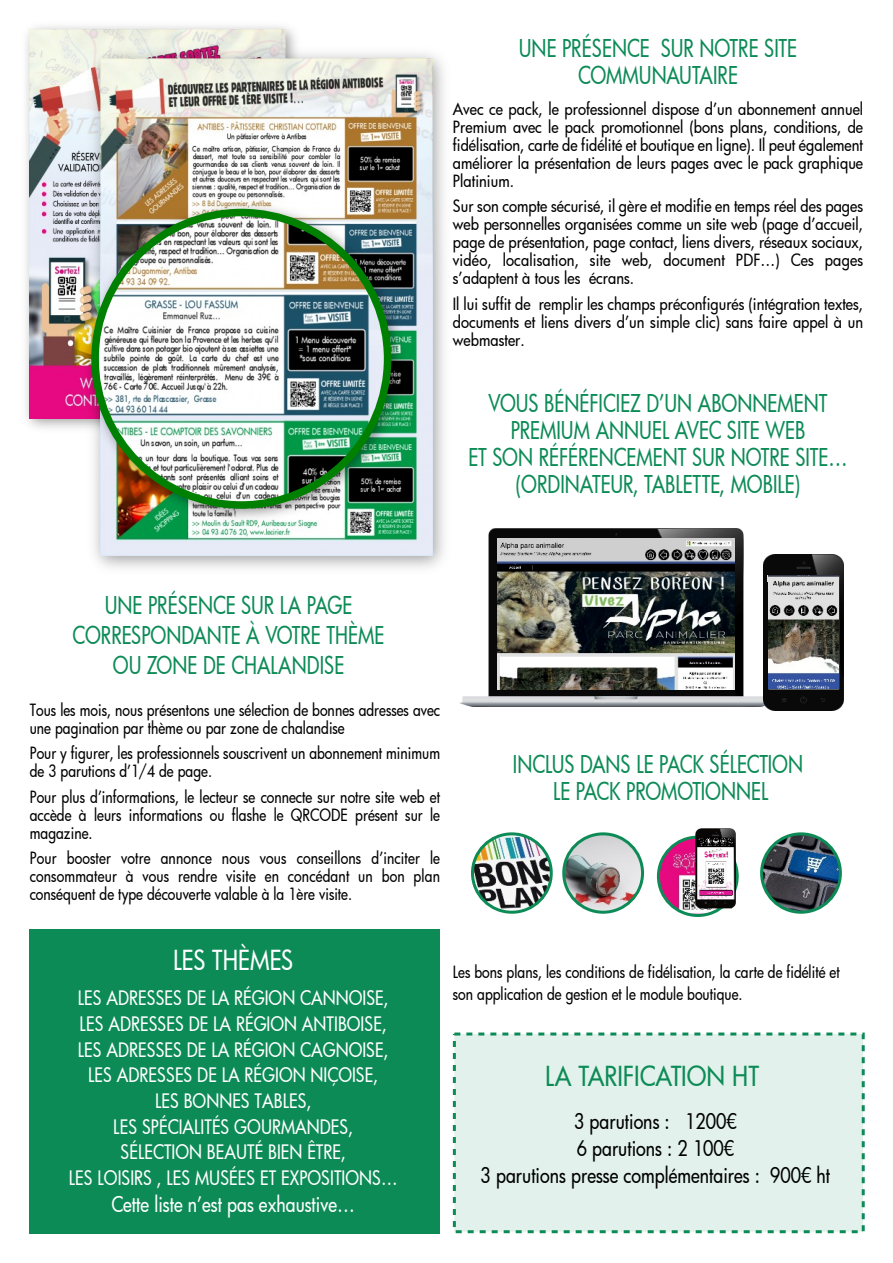
<style>
.page{position:relative;width:893px;height:1263px;background:#fff}
.page>*{position:absolute;margin:0;border:0;box-sizing:border-box;transform-origin:0 0}
.t1{font:27px "Futura Md";color:#0d8b57;scale:.88 1}
.t2{font:27px "Futura Md";color:#fff;scale:.85 1}
.t3{font:24px/27px "Futura Md";color:#0d8b57;text-align:center;scale:.8 1}
.t4{font:21px/27px "Futura Md";color:#000;text-align:center;scale:.85 1}
.t5{font:21px "Futura Md";color:#fff;scale:.85 1}
.t6{font:19.5px/25.7px "Futura Md";color:#fff;text-align:center;scale:.85 1}
.t7{font:16.5px/18px "Futura Md";color:#000;text-align:justify;scale:.9 1}
.t8{font:16.5px/18px "Futura Md";color:#000;scale:.85 1}
</style>
<div class="page">
<div style="left:453px;top:1032px;width:412px;height:201px;background:#e2f1eb;border:3px dashed #0d8b57"></div>
<div style="left:30px;top:929px;width:410px;height:304px;background:#0d8b57"></div>
<img style="left:459px;top:528px;width:304px;height:179px">
<img style="left:763px;top:554px;width:81px;height:157px">
<div style="left:767px;top:575px;width:72px;height:7px;background:#e1e1e1"></div>
<img style="left:658px;top:837px;width:79px;height:78px;border-radius:50%">
<div style="left:657px;top:836px;width:82px;height:81px;border:3px solid #0d8b57;border-radius:50%"></div>
<img style="left:696px;top:829px;width:39px;height:79px">
<img style="left:564px;top:834px;width:78px;height:78px;border-radius:50%">
<div style="left:562px;top:832px;width:82px;height:82px;border:3px solid #0d8b57;border-radius:50%"></div>
<img style="left:472px;top:834px;width:79px;height:78px;border-radius:50%">
<div style="left:471px;top:832px;width:82px;height:82px;border:3px solid #0d8b57;border-radius:50%"></div>
<img style="left:762px;top:834px;width:78px;height:78px;border-radius:50%">
<div style="left:760px;top:832px;width:82px;height:82px;border:3px solid #0d8b57;border-radius:50%"></div>
<img style="left:497px;top:538px;width:238px;height:151px">
<img style="left:768px;top:575px;width:71px;height:113px">
<img style="left:26px;top:26px;width:270px;height:402px">
<img style="left:30px;top:30px;width:255px;height:388px">
<img style="left:82px;top:40px;width:362px;height:528px">
<img style="left:100px;top:59px;width:332px;height:497px">
<img style="left:79px;top:196px;width:331px;height:332px">
<img style="left:95px;top:213px;width:293px;height:292px;border-radius:50%">
<div style="left:91px;top:209px;width:300px;height:300px;border:8px solid #008000;border-radius:50%"></div>
<h2 class="t3" style="left:519px;top:37px;width:349px">UNE PRÉSENCE SUR NOTRE SITE<br>COMMUNAUTAIRE</h2>
<p class="t7" style="left:453px;top:101px;width:457px">Avec ce pack, le professionnel dispose d’un abonnement annuel Premium avec le pack promotionnel (bons plans, conditions, de fidélisation, carte de fidélité et boutique en ligne). Il peut également améliorer la présentation de leurs pages avec le pack graphique Platinium.</p>
<p class="t7" style="left:453px;top:199px;width:457px">Sur son compte sécurisé, il gère et modifie en temps réel des pages web personnelles organisées comme un site web (page d’accueil, page de présentation, page contact, liens divers, réseaux sociaux, vidéo, localisation, site web, document PDF…) Ces pages s’adaptent à tous les écrans.</p>
<p class="t7" style="left:453px;top:296px;width:457px">Il lui suffit de remplir les champs préconfigurés (intégration textes, documents et liens divers d’un simple clic) sans faire appel à un webmaster.</p>
<h2 class="t3" style="left:468px;top:392px;width:476px">VOUS BÉNÉFICIEZ D’UN ABONNEMENT<br>PREMIUM ANNUEL AVEC SITE WEB<br>ET SON RÉFÉRENCEMENT SUR NOTRE SITE… (ORDINATEUR, TABLETTE, MOBILE)</h2>
<h2 class="t3" style="left:73px;top:593px;width:391px;line-height:30px">UNE PRÉSENCE SUR LA PAGE<br>CORRESPONDANTE À VOTRE THÈME<br>OU ZONE DE CHALANDISE</h2>
<p class="t8" style="left:30px;top:703px;width:484px">Tous les mois, nous présentons une sélection de bonnes adresses avec une pagination par thème ou par zone de chalandise</p>
<p class="t8" style="left:30px;top:746px;width:484px">Pour y figurer, les professionnels souscrivent un abonnement minimum de 3 parutions d’1/4 de page.</p>
<p class="t8" style="left:30px;top:790px;width:484px;text-align:justify">Pour plus d’informations, le lecteur se connecte sur notre site web et accède à leurs informations ou flashe le QRCODE présent sur le magazine.</p>
<p class="t8" style="left:30px;top:851px;width:484px;text-align:justify">Pour booster votre annonce nous vous conseillons d’inciter le consommateur à vous rendre visite en concédant un bon plan conséquent de type découverte valable à la 1ère visite.</p>
<h2 class="t3" style="left:513px;top:753px;width:364px">INCLUS DANS LE PACK SÉLECTION<br>LE PACK PROMOTIONNEL</h2>
<h1 class="t2" style="left:173px;top:950px;width:143px">LES THÈMES</h1>
<p class="t6" style="left:69px;top:987px;width:388px">LES ADRESSES DE LA RÉGION CANNOISE,<br>LES ADRESSES DE LA RÉGION ANTIBOISE,<br>LES ADRESSES DE LA RÉGION CAGNOISE,<br>LES ADRESSES DE LA RÉGION NIÇOISE,<br>LES BONNES TABLES,<br>LES SPÉCIALITÉS GOURMANDES,<br>SÉLECTION BEAUTÉ BIEN ÊTRE,<br>LES LOISIRS , LES MUSÉES ET EXPOSITIONS…</p>
<p class="t5" style="left:111px;top:1196px;width:288px">Cette liste n’est pas exhaustive…</p>
<p class="t8" style="left:453px;top:963px;width:457px;line-height:21.8px">Les bons plans, les conditions de fidélisation, la carte de fidélité et son application de gestion et le module boutique.</p>
<h1 class="t1" style="left:545px;top:1065px;width:245px">LA TARIFICATION HT</h1>
<p class="t4" style="left:481px;top:1110px;width:413px">3 parutions : 1200€<br>6 parutions : 2 100€<br>3 parutions presse complémentaires : 900€ ht</p>
</div>
